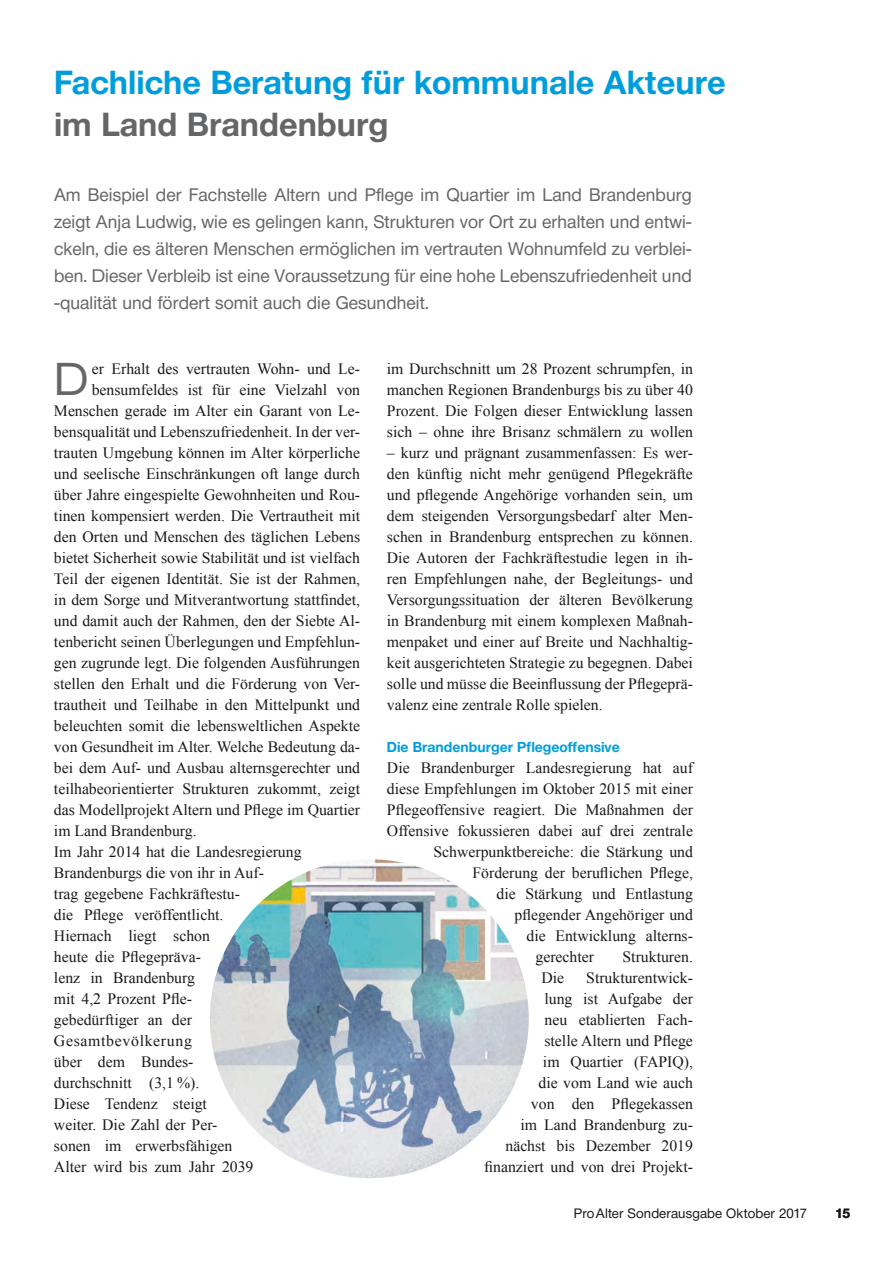
<style>
.page{position:relative;width:893px;height:1263px;background:#fff}
.page>*{position:absolute;margin:0;border:0;box-sizing:border-box;transform-origin:0 0}
.t1{font:45.45px "Neue Helvetica BQ";color:#656668}
.t2{font:700 33px "Neue Helvetica BQ";color:#009ddc}
.t3{font:700 33px "Neue Helvetica BQ";color:#656668}
.t4{font:18px/27px "Neue Helvetica BQ";letter-spacing:.005em;color:#656668;text-align:justify}
.t5{font:15.75px/21px "Times New Roman";color:#1a181c}
.t6{font:15.75px "Times New Roman";letter-spacing:.045em;color:#1a181c}
.t7{font:700 14.25px "Neue Helvetica BQ";color:#009ddc}
.t8{font:13.5px "Neue Helvetica BQ";letter-spacing:.01em;color:#1a181c}
.t9{font:700 13.5px "Neue Helvetica BQ";color:#1a181c}
</style>
<div class="page">
<img style="left:210px;top:859px;width:319px;height:319px;border-radius:159px">
<p class="t2" style="left:54px;top:62px;width:673px">Fachliche Beratung für kommunale Akteure</p>
<h1 class="t3" style="left:54px;top:104px;width:336px">im Land Brandenburg</h1>
<p class="t4" style="left:54px;top:181px;width:639px">Am Beispiel der Fachstelle Altern und Pflege im Quartier im Land Brandenburg zeigt Anja Ludwig, wie es gelingen kann, Strukturen vor Ort zu erhalten und entwi&shy;ckeln, die es älteren Menschen ermöglichen im vertrauten Wohnumfeld zu verblei&shy;ben. Dieser Verbleib ist eine Voraussetzung für eine hohe Lebenszufriedenheit und -qualität und fördert somit auch die Gesundheit.</p>
<p class="t1" style="left:54px;top:351px;width:36px">D</p>
<p class="t5" style="left:92px;top:358px;width:269px">er Erhalt des vertrauten Wohn- und Le-</p>
<p class="t5" style="left:92px;top:379px;width:270px">bensumfeldes ist für eine Vielzahl von</p>
<p class="t5" style="left:54px;top:400px;width:307px">Menschen gerade im Alter ein Garant von Le-</p>
<p class="t5" style="left:54px;top:421px;width:307px">bensqualität und Lebenszufriedenheit. In der ver-</p>
<p class="t5" style="left:54px;top:442px;width:308px">trauten Umgebung können im Alter körperliche</p>
<p class="t5" style="left:54px;top:463px;width:308px">und seelische Einschränkungen oft lange durch</p>
<p class="t5" style="left:54px;top:484px;width:307px">über Jahre eingespielte Gewohnheiten und Rou-</p>
<p class="t5" style="left:54px;top:505px;width:308px">tinen kompensiert werden. Die Vertrautheit mit</p>
<p class="t5" style="left:54px;top:526px;width:308px">den Orten und Menschen des täglichen Lebens</p>
<p class="t5" style="left:54px;top:547px;width:308px">bietet Sicherheit sowie Stabilität und ist vielfach</p>
<p class="t5" style="left:54px;top:568px;width:308px">Teil der eigenen Identität. Sie ist der Rahmen,</p>
<p class="t5" style="left:54px;top:589px;width:308px">in dem Sorge und Mitverantwortung stattfindet,</p>
<p class="t5" style="left:54px;top:610px;width:307px">und damit auch der Rahmen, den der Siebte Al-</p>
<p class="t5" style="left:54px;top:631px;width:307px">tenbericht seinen Überlegungen und Empfehlun-</p>
<p class="t5" style="left:54px;top:652px;width:308px">gen zugrunde legt. Die folgenden Ausführungen</p>
<p class="t5" style="left:54px;top:673px;width:307px">stellen den Erhalt und die Förderung von Ver-</p>
<p class="t5" style="left:54px;top:694px;width:308px">trautheit und Teilhabe in den Mittelpunkt und</p>
<p class="t5" style="left:54px;top:715px;width:308px">beleuchten somit die lebensweltlichen Aspekte</p>
<p class="t5" style="left:54px;top:736px;width:307px">von Gesundheit im Alter. Welche Bedeutung da-</p>
<p class="t5" style="left:54px;top:757px;width:308px">bei dem Auf- und Ausbau alternsgerechter und</p>
<p class="t5" style="left:54px;top:778px;width:308px">teilhabeorientierter Strukturen zukommt, zeigt</p>
<p class="t5" style="left:54px;top:799px;width:308px">das Modellprojekt Altern und Pflege im Quartier</p>
<p class="t5" style="left:54px;top:820px;width:144px">im Land Brandenburg.</p>
<p class="t5" style="left:54px;top:841px;width:249px">Im Jahr 2014 hat die Landesregierung</p>
<p class="t5" style="left:54px;top:862px;width:211px">Brandenburgs die von ihr in Auf-</p>
<p class="t5" style="left:54px;top:883px;width:187px">trag gegebene Fachkräftestu-</p>
<p class="t5" style="left:54px;top:904px;width:171px">die Pflege veröffentlicht.</p>
<p class="t5" style="left:54px;top:925px;width:158px">Hiernach liegt schon</p>
<p class="t5" style="left:54px;top:946px;width:148px">heute die Pflegepräva-</p>
<p class="t5" style="left:54px;top:967px;width:143px">lenz in Brandenburg</p>
<p class="t5" style="left:54px;top:988px;width:139px">mit 4,2 Prozent Pfle-</p>
<p class="t5" style="left:54px;top:1009px;width:140px">gebedürftiger an der</p>
<p class="t6" style="left:54px;top:1030px;width:139px">Gesamtbevölkerung</p>
<p class="t5" style="left:54px;top:1051px;width:140px">über dem Bundes-</p>
<p class="t5" style="left:54px;top:1072px;width:147px">durchschnitt (3,1 %).</p>
<p class="t5" style="left:54px;top:1093px;width:155px">Diese Tendenz steigt</p>
<p class="t5" style="left:54px;top:1114px;width:164px">weiter. Die Zahl der Per-</p>
<p class="t5" style="left:54px;top:1135px;width:180px">sonen im erwerbsfähigen</p>
<p class="t5" style="left:54px;top:1156px;width:201px">Alter wird bis zum Jahr 2039</p>
<p class="t5" style="left:387px;top:358px;width:308px;text-align:justify">im Durchschnitt um 28 Prozent schrumpfen, in manchen Regionen Brandenburgs bis zu über 40<br>Prozent. Die Folgen dieser Entwicklung lassen sich – ohne ihre Brisanz schmälern zu wollen</p>
<p class="t5" style="left:387px;top:442px;width:307px">– kurz und prägnant zusammenfassen: Es wer-</p>
<p class="t5" style="left:387px;top:463px;width:308px">den künftig nicht mehr genügend Pflegekräfte und pflegende Angehörige vorhanden sein, um</p>
<p class="t5" style="left:387px;top:505px;width:308px;text-align:justify">dem steigenden Versorgungsbedarf alter Men&shy;schen in Brandenburg entsprechen zu können.<br>Die Autoren der Fachkräftestudie legen in ih&shy;ren Empfehlungen nahe, der Begleitungs- und Versorgungssituation der älteren Bevölkerung in Brandenburg mit einem komplexen Maßnah&shy;menpaket und einer auf Breite und Nachhaltig&shy;keit ausgerichteten Strategie zu begegnen. Dabei solle und müsse die Beeinflussung der Pflegeprä&shy;valenz eine zentrale Rolle spielen.</p>
<h5 class="t7" style="left:387px;top:738px;width:234px">Die Brandenburger Pflegeoffensive</h5>
<p class="t5" style="left:387px;top:757px;width:308px">Die Brandenburger Landesregierung hat auf diese Empfehlungen im Oktober 2015 mit einer</p>
<p class="t5" style="left:387px;top:799px;width:308px">Pflegeoffensive reagiert. Die Maßnahmen der</p>
<p class="t5" style="left:387px;top:820px;width:308px;text-align:right">Offensive fokussieren dabei auf drei zentrale<br>Schwerpunktbereiche: die Stärkung und</p>
<p class="t5" style="left:472px;top:862px;width:222px">Förderung der beruflichen Pflege,</p>
<p class="t5" style="left:496px;top:883px;width:198px">die Stärkung und Entlastung</p>
<p class="t5" style="left:514px;top:904px;width:180px">pflegender Angehöriger und</p>
<p class="t5" style="left:526px;top:925px;width:167px">die Entwicklung alterns-</p>
<p class="t5" style="left:535px;top:946px;width:60px">gerechter</p>
<p class="t5" style="left:622px;top:946px;width:72px">Strukturen.</p>
<p class="t5" style="left:541px;top:967px;width:24px">Die</p>
<p class="t5" style="left:586px;top:967px;width:108px">Strukturentwick-</p>
<p class="t5" style="left:544px;top:988px;width:150px">lung ist Aufgabe der</p>
<p class="t5" style="left:544px;top:1009px;width:149px">neu etablierten Fach-</p>
<p class="t5" style="left:544px;top:1030px;width:150px">stelle Altern und Pflege</p>
<p class="t5" style="left:538px;top:1051px;width:156px">im Quartier (FAPIQ), die vom Land wie auch</p>
<p class="t5" style="left:531px;top:1093px;width:163px">von den Pflegekassen</p>
<p class="t5" style="left:484px;top:1114px;width:210px;text-align:right">im Land Brandenburg zu&shy;nächst bis Dezember 2019 finanziert und von drei Projekt-</p>
<p class="t8" style="left:574px;top:1205px;width:235px">ProAlter Sonderausgabe Oktober 2017</p>
<p class="t9" style="left:835px;top:1205px;width:17px">15</p>
</div>
